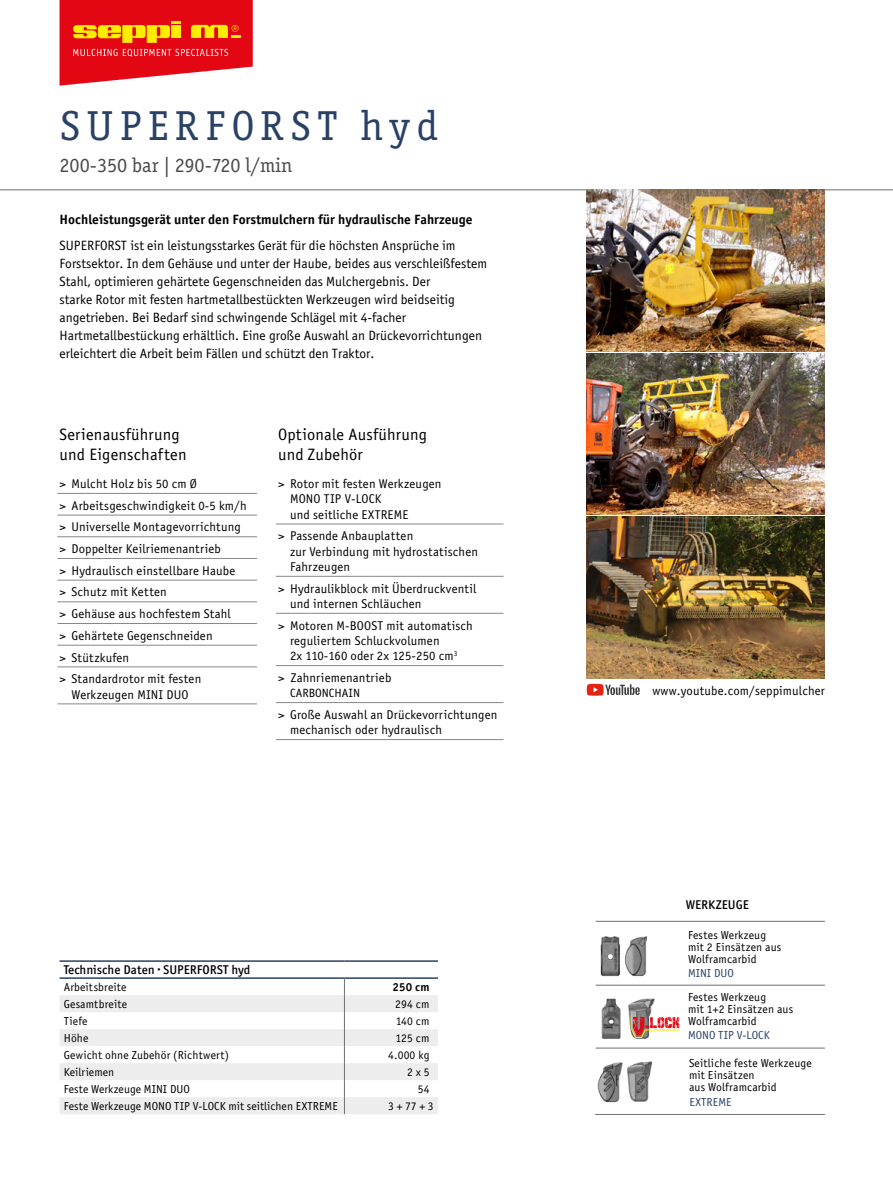
<style>
.page{position:relative;width:893px;height:1191px;background:#fff}
.page>*{position:absolute;margin:0;border:0;box-sizing:border-box;transform-origin:0 0}
.t1{font:42px "Officina Serif ITC";letter-spacing:.155em;color:#2a4166}
.t2{font:20.25px "Officina Serif ITC";color:#4a4a49}
.t3{font:16.5px/19.5px "Officina Sans Book ITC";letter-spacing:.01em;color:#000}
.t4{font:13.5px/18px "Officina Sans Book ITC";color:#000}
.t5{font:13.5px "Officina Sans Bold ITC";color:#000}
.t6{font:12.75px/21.6px "Officina Sans Book ITC";letter-spacing:.01em;color:#000}
.t7{font:12.75px "Officina Sans Medium ITC";color:#000}
.t8{font:12px "Officina Sans Book ITC";color:#000}
.t9{font:11.7px/12px "Officina Sans Book ITC";letter-spacing:.01em;color:#000}
.t10{font:11.7px "Officina Sans Book ITC";color:#2a4166}
.t11{font:11.7px "Officina Sans Bold ITC";color:#000}
</style>
<div class="page">
<hr style="left:0;top:190px;width:893px;height:1px;background:#706f6f">
<svg style="left:60px;top:0;width:193px;height:86px"></svg>
<img style="left:587px;top:190px;width:238px;height:161px">
<hr style="left:596px;top:1047px;width:229px;height:1px;background:#706f6f">
<hr style="left:596px;top:985px;width:229px;height:1px;background:#706f6f">
<hr style="left:596px;top:921px;width:229px;height:1px;background:#706f6f">
<hr style="left:595px;top:1114px;width:230px;height:1px;background:#706f6f">
<img style="left:600px;top:936px;width:48px;height:41px">
<img style="left:601px;top:998px;width:54px;height:41px">
<img style="left:628px;top:1061px;width:24px;height:41px">
<img style="left:597px;top:1062px;width:31px;height:41px">
<svg style="left:630px;top:1016px;width:50px;height:22px"></svg>
<img style="left:587px;top:353px;width:238px;height:325px">
<svg style="left:587px;top:684px;width:53px;height:11px"></svg>
<hr style="left:57px;top:493px;width:200px;height:1px;background:#878787">
<hr style="left:57px;top:515px;width:200px;height:1px;background:#878787">
<hr style="left:57px;top:536px;width:200px;height:1px;background:#878787">
<hr style="left:57px;top:558px;width:200px;height:1px;background:#878787">
<hr style="left:57px;top:580px;width:200px;height:1px;background:#878787">
<hr style="left:57px;top:601px;width:200px;height:1px;background:#878787">
<hr style="left:57px;top:623px;width:200px;height:1px;background:#878787">
<hr style="left:57px;top:645px;width:200px;height:1px;background:#878787">
<hr style="left:57px;top:666px;width:200px;height:1px;background:#878787">
<hr style="left:57px;top:703px;width:200px;height:1px;background:#878787">
<hr style="left:276px;top:524px;width:227px;height:1px;background:#878787">
<hr style="left:276px;top:576px;width:227px;height:1px;background:#878787">
<hr style="left:276px;top:613px;width:227px;height:1px;background:#878787">
<hr style="left:276px;top:665px;width:227px;height:1px;background:#878787">
<hr style="left:276px;top:702px;width:227px;height:1px;background:#878787">
<hr style="left:276px;top:739px;width:227px;height:1px;background:#878787">
<svg style="left:60px;top:995px;width:378px;height:119px;fill:#ededed"></svg>
<svg style="left:344px;top:978px;width:1px;height:136px"></svg>
<hr style="left:60px;top:960px;width:284px;height:1px;background:#2a4166">
<hr style="left:344px;top:960px;width:94px;height:1px;background:#2a4166">
<hr style="left:60px;top:977px;width:284px;height:1px;background:#2a4166">
<hr style="left:344px;top:977px;width:94px;height:1px;background:#2a4166">
<h1 class="t1" style="left:60px;top:99px;width:379px">SUPERFORST hyd</h1>
<h2 class="t2" style="left:60px;top:152px;width:234px">200-350 bar | 290-720 l/min</h2>
<p class="t5" style="left:60px;top:210px;width:414px">Hochleistungsgerät unter den Forstmulchern für hydraulische Fahrzeuge</p>
<p class="t4" style="left:60px;top:236px;width:429px">SUPERFORST ist ein leistungsstarkes Gerät für die höchsten Ansprüche im Forstsektor. In dem Gehäuse und unter der Haube, beides aus verschleißfestem Stahl, optimieren gehärtete Gegenschneiden das Mulchergebnis. Der<br>starke Rotor mit festen hartmetallbestückten Werkzeugen wird beidseitig angetrieben. Bei Bedarf sind schwingende Schlägel mit 4-facher Hartmetallbestückung erhältlich. Eine große Auswahl an Drückevorrichtungen erleichtert die Arbeit beim Fällen und schützt den Traktor.</p>
<p class="t3" style="left:60px;top:424px;width:129px">Serienausführung und Eigenschaften</p>
<p class="t6" style="left:60px;top:472px;width:189px">&gt; Mulcht Holz bis 50 cm Ø<br>&gt; Arbeitsgeschwindigkeit 0-5 km/h &gt; Universelle Montagevorrichtung &gt; Doppelter Keilriemenantrieb<br>&gt; Hydraulisch einstellbare Haube<br>&gt; Schutz mit Ketten<br>&gt; Gehäuse aus hochfestem Stahl<br>&gt; Gehärtete Gegenschneiden<br>&gt; Stützkufen<br>&gt; Standardrotor mit festen</p>
<p class="t6" style="left:72px;top:683px;width:119px">Werkzeugen MINI DUO</p>
<p class="t3" style="left:278px;top:424px;width:151px">Optionale Ausführung und Zubehör</p>
<p class="t6" style="left:290px;top:475px;width:153px;line-height:15.3px;text-indent:-12px">&gt; Rotor mit festen Werkzeugen<br>MONO TIP V-LOCK<br>und seitliche EXTREME</p>
<p class="t6" style="left:290px;top:528px;width:189px;line-height:15.3px;text-indent:-12px">&gt; Passende Anbauplatten<br>zur Verbindung mit hydrostatischen<br>Fahrzeugen</p>
<p class="t6" style="left:290px;top:580px;width:188px;line-height:15.3px;text-indent:-12px">&gt; Hydraulikblock mit Überdruckventil und internen Schläuchen</p>
<p class="t6" style="left:290px;top:617px;width:184px;line-height:15.3px;text-indent:-12px">&gt; Motoren M-BOOST mit automatisch reguliertem Schluckvolumen<br>2x 110-160 oder 2x 125-250 cm<sup>3</sup></p>
<p class="t6" style="left:278px;top:666px;width:115px">&gt; Zahnriemenantrieb</p>
<p class="t8" style="left:290px;top:685px;width:72px">CARBONCHAIN</p>
<p class="t6" style="left:290px;top:706px;width:209px;line-height:15.3px;text-indent:-12px">&gt; Große Auswahl an Drückevorrichtungen mechanisch oder hydraulisch</p>
<p class="t7" style="left:64px;top:961px;width:188px">Technische Daten · SUPERFORST hyd</p>
<p class="t9" style="left:64px;top:980px;width:64px">Arbeitsbreite</p>
<p class="t11" style="left:393px;top:979px;width:38px">250 cm</p>
<p class="t9" style="left:64px;top:997px;width:65px">Gesamtbreite</p>
<p class="t9" style="left:395px;top:997px;width:36px">294 cm</p>
<p class="t9" style="left:64px;top:1014px;width:25px">Tiefe</p>
<p class="t9" style="left:396px;top:1014px;width:35px">140 cm</p>
<p class="t9" style="left:64px;top:1031px;width:26px">Höhe</p>
<p class="t9" style="left:395px;top:1031px;width:35px">125 cm</p>
<p class="t9" style="left:64px;top:1048px;width:167px">Gewicht ohne Zubehör (Richtwert)</p>
<p class="t9" style="left:388px;top:1048px;width:43px">4.000 kg</p>
<p class="t9" style="left:64px;top:1065px;width:52px">Keilriemen</p>
<p class="t9" style="left:407px;top:1065px;width:24px">2 x 5</p>
<p class="t9" style="left:64px;top:1082px;width:128px">Feste Werkzeuge MINI DUO</p>
<p class="t9" style="left:418px;top:1082px;width:13px">54</p>
<p class="t9" style="left:64px;top:1099px;width:276px">Feste Werkzeuge MONO TIP V-LOCK mit seitlichen EXTREME</p>
<p class="t9" style="left:388px;top:1099px;width:47px">3 + 77 + 3</p>
<p class="t6" style="left:652px;top:679px;width:174px">www.youtube.com/seppimulcher</p>
<p class="t7" style="left:686px;top:895px;width:65px">WERKZEUGE</p>
<p class="t9" style="left:688px;top:928px;width:95px">Festes Werkzeug mit 2 Einsätzen aus<br>Wolframcarbid</p>
<p class="t9" style="left:688px;top:990px;width:107px">Festes Werkzeug<br>mit 1+2 Einsätzen aus<br>Wolframcarbid</p>
<p class="t10" style="left:688px;top:965px;width:47px">MINI DUO</p>
<p class="t10" style="left:688px;top:1027px;width:83px">MONO TIP V-LOCK</p>
<p class="t9" style="left:689px;top:1057px;width:124px">Seitliche feste Werkzeuge mit Einsätzen<br>aus Wolframcarbid</p>
<p class="t10" style="left:689px;top:1094px;width:44px">EXTREME</p>
</div>
